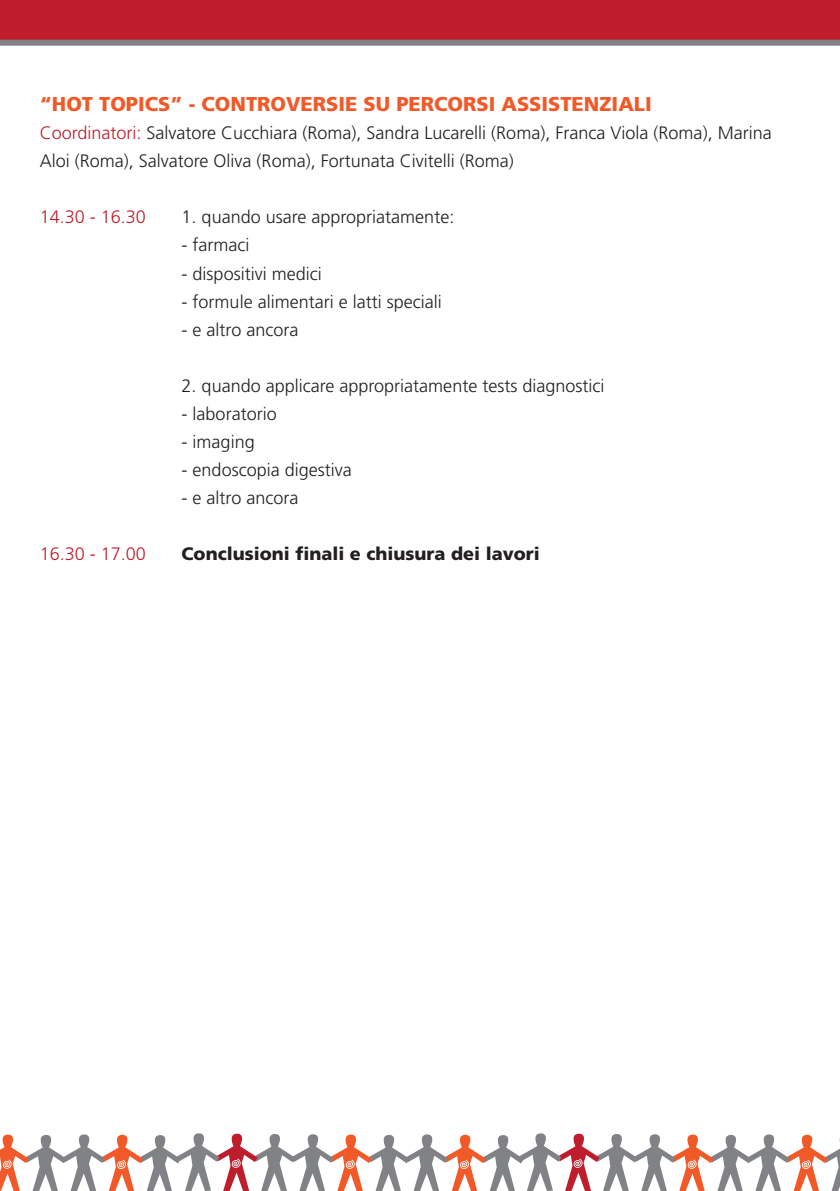
<style>
.page{position:relative;width:840px;height:1191px;background:#fff}
.page>*{position:absolute;margin:0;border:0;box-sizing:border-box;transform-origin:0 0}
.t1{font:900 20px "Frutiger LT Std";color:#f15929}
.t2{font:300 18px/28px "Frutiger LT Std";color:#231f20}
.t3{font:900 18px "Frutiger LT Std";color:#231f20}
.t4{font:300 18px "Frutiger LT Std";color:#be1d2c}
.s1{color:#be1d2c}
</style>
<div class="page">
<svg style="left:0;top:1133px;width:839px;height:58px"></svg>
<div style="left:0;top:0;width:839px;height:40px;background:#be1d2c"></div>
<div style="left:0;top:40px;width:839px;height:6px;background:#808285"></div>
<p class="t1" style="left:40px;top:92px;width:545px">“HOT TOPICS” - CONTROVERSIE SU PERCORSI ASSISTENZ</p>
<p class="t1" style="left:611px;top:92px;width:42px">IALI</p>
<p class="t2" style="left:40px;top:119px;width:733px"><span class="s1">Coordinatori:</span> Salvatore Cucchiara (Roma), Sandra Lucarelli (Roma), Franca Viola (Roma), Marina<br>Aloi (Roma), Salvatore Oliva (Roma), Fortunata Civitelli (Roma)</p>
<p class="t4" style="left:40px;top:207px;width:108px">14.30 - 16.30</p>
<p class="t2" style="left:181px;top:203px;width:274px">1. quando usare appropriatamente:</p>
<p class="t2" style="left:181px;top:231px;width:69px">- farmaci</p>
<p class="t2" style="left:181px;top:259px;width:141px">- dispositivi medici</p>
<p class="t2" style="left:181px;top:287px;width:261px">- formule alimentari e latti speciali</p>
<p class="t2" style="left:181px;top:315px;width:118px">- e altro ancora</p>
<p class="t2" style="left:181px;top:371px;width:424px">2. quando applicare appropriatamente tests diagnostici</p>
<p class="t2" style="left:181px;top:399px;width:97px">- laboratorio</p>
<p class="t2" style="left:181px;top:427px;width:75px">- imaging</p>
<p class="t2" style="left:181px;top:455px;width:172px">- endoscopia digestiva</p>
<p class="t2" style="left:181px;top:483px;width:118px">- e altro ancora</p>
<p class="t4" style="left:40px;top:543px;width:108px">16.30 - 17.00</p>
<p class="t3" style="left:181px;top:542px;width:359px">Conclusioni finali e chiusura dei lavori</p>
</div>
